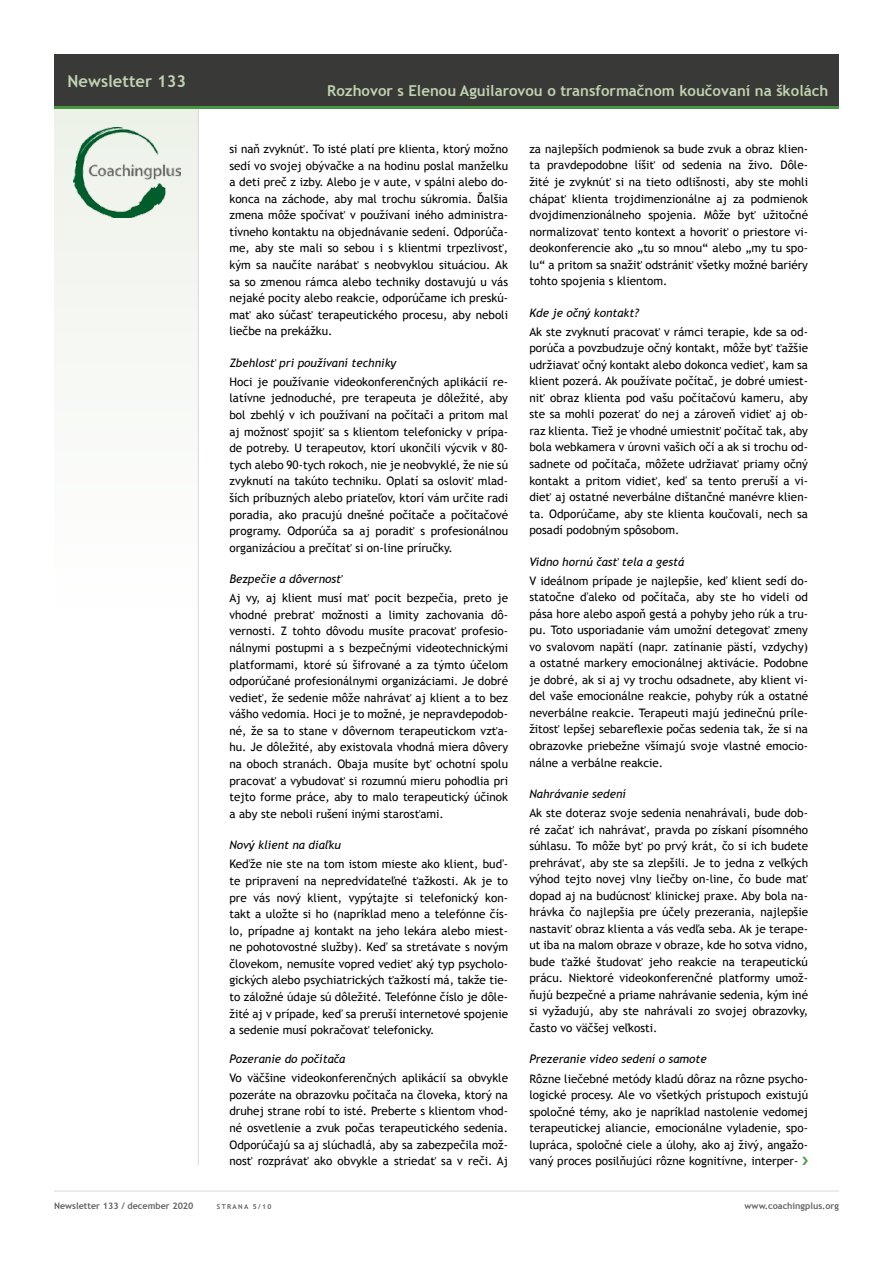
<style>
.page{position:relative;width:893px;height:1263px;background:#fff}
.page>*{position:absolute;margin:0;border:0;box-sizing:border-box;transform-origin:0 0}
.t1{font:700 16.5px "Trebuchet MS";color:#c0d2b0}
.t2{font:700 15px "Trebuchet MS";color:#c0d2b0}
.t3{font:11.7px/16.5px "Trebuchet MS";color:#000;text-align:justify}
.t4{font:italic 11.7px "Trebuchet MS";color:#000}
.t5{font:700 9px "Trebuchet MS";color:#646363}
.t6{font:700 6.75px "Trebuchet MS";letter-spacing:.2em;color:#646363}
</style>
<div class="page">
<div style="left:54px;top:106px;width:145px;height:525px;background:#f7f9f6"></div>
<hr style="left:54px;top:1191px;width:785px;height:1px;background:#dadada">
<hr style="left:198px;top:108px;width:1px;height:1057px;background:#dadada">
<div style="left:54px;top:54px;width:785px;height:53px;background:#393938"></div>
<hr style="left:54px;top:106px;width:785px;height:3px;background:#469642">
<img style="left:74px;top:127px;width:106px;height:91px">
<h1 class="t1" style="left:68px;top:70px;width:120px">Newsletter 133</h1>
<p class="t2" style="left:327px;top:81px;width:503px">Rozhovor s Elenou Aguilarovou o transformačnom koučovaní na školách</p>
<p class="t3" style="left:229px;top:141px;width:280px">si naň zvyknúť. To isté platí pre klienta, ktorý možno sedí vo svojej obývačke a na hodinu poslal manželku a deti preč z izby. Alebo je v aute, v spálni alebo do&shy;konca na záchode, aby mal trochu súkromia. Ďalšia zmena môže spočívať v používaní iného administra&shy;tívneho kontaktu na objednávanie sedení. Odporúča&shy;me, aby ste mali so sebou i s klientmi trpezlivosť, kým sa naučíte narábať s neobvyklou situáciou. Ak sa so zmenou rámca alebo techniky dostavujú u vás nejaké pocity alebo reakcie, odporúčame ich preskú&shy;mať ako súčasť terapeutického procesu, aby neboli liečbe na prekážku.</p>
<p class="t4" style="left:229px;top:356px;width:168px">Zbehlosť pri používaní techniky</p>
<p class="t3" style="left:229px;top:374px;width:280px">Hoci je používanie videokonferenčných aplikácií re&shy;latívne jednoduché, pre terapeuta je dôležité, aby bol zbehlý v ich používaní na počítači a pritom mal aj možnosť spojiť sa s klientom telefonicky v prípa&shy;de potreby. U terapeutov, ktorí ukončili výcvik v 80- tych alebo 90-tych rokoch, nie je neobvyklé, že nie sú zvyknutí na takúto techniku. Oplatí sa osloviť mlad&shy;ších príbuzných alebo priateľov, ktorí vám určite radi poradia, ako pracujú dnešné počítače a počítačové programy. Odporúča sa aj poradiť s profesionálnou organizáciou a prečítať si on-line príručky.</p>
<p class="t4" style="left:229px;top:572px;width:114px">Bezpečie a dôvernosť</p>
<p class="t3" style="left:229px;top:590px;width:280px">Aj vy, aj klient musí mať pocit bezpečia, preto je vhodné prebrať možnosti a limity zachovania dô&shy;vernosti. Z tohto dôvodu musíte pracovať profesio&shy;nálnymi postupmi a s bezpečnými videotechnickými platformami, ktoré sú šifrované a za týmto účelom odporúčané profesionálnymi organizáciami. Je dobré vedieť, že sedenie môže nahrávať aj klient a to bez vášho vedomia. Hoci je to možné, je nepravdepodob&shy;né, že sa to stane v dôvernom terapeutickom vzťa&shy;hu. Je dôležité, aby existovala vhodná miera dôvery na oboch stranách. Obaja musíte byť ochotní spolu pracovať a vybudovať si rozumnú mieru pohodlia pri tejto forme práce, aby to malo terapeutický účinok a aby ste neboli rušení inými starosťami.</p>
<p class="t4" style="left:229px;top:838px;width:113px">Nový klient na diaľku</p>
<p class="t3" style="left:229px;top:856px;width:280px">Keďže nie ste na tom istom mieste ako klient, buď&shy;te pripravení na nepredvídateľné ťažkosti. Ak je to pre vás nový klient, vypýtajte si telefonický kon&shy;takt a uložte si ho (napríklad meno a telefónne čís&shy;lo, prípadne aj kontakt na jeho lekára alebo miest&shy;ne pohotovostné služby). Keď sa stretávate s novým človekom, nemusíte vopred vedieť aký typ psycholo&shy;gických alebo psychiatrických ťažkostí má, takže tie&shy;to záložné údaje sú dôležité. Telefónne číslo je dôle&shy;žité aj v prípade, keď sa preruší internetové spojenie a sedenie musí pokračovať telefonicky.</p>
<p class="t4" style="left:229px;top:1052px;width:117px">Pozeranie do počítača</p>
<p class="t3" style="left:229px;top:1070px;width:280px">Vo väčšine videokonferenčných aplikácií sa obvykle pozeráte na obrazovku počítača na človeka, ktorý na druhej strane robí to isté. Preberte s klientom vhod&shy;né osvetlenie a zvuk počas terapeutického sedenia.<br>Odporúčajú sa aj slúchadlá, aby sa zabezpečila mož&shy;nosť rozprávať ako obvykle a striedať sa v reči. Aj</p>
<p class="t3" style="left:529px;top:141px;width:280px">za najlepších podmienok sa bude zvuk a obraz klien&shy;ta pravdepodobne líšiť od sedenia na živo. Dôle&shy;žité je zvyknúť si na tieto odlišnosti, aby ste mohli chápať klienta trojdimenzionálne aj za podmienok dvojdimenzionálneho spojenia. Môže byť užitočné normalizovať tento kontext a hovoriť o priestore vi&shy;deokonferencie ako „tu so mnou“ alebo „my tu spo&shy;lu“ a pritom sa snažiť odstrániť všetky možné bariéry tohto spojenia s klientom.</p>
<p class="t4" style="left:529px;top:306px;width:111px">Kde je očný kontakt?</p>
<p class="t3" style="left:529px;top:323px;width:280px">Ak ste zvyknutí pracovať v rámci terapie, kde sa od&shy;porúča a povzbudzuje očný kontakt, môže byť ťažšie udržiavať očný kontakt alebo dokonca vedieť, kam sa klient pozerá. Ak používate počítač, je dobré umiest&shy;niť obraz klienta pod vašu počítačovú kameru, aby ste sa mohli pozerať do nej a zároveň vidieť aj ob&shy;raz klienta. Tiež je vhodné umiestniť počítač tak, aby bola webkamera v úrovni vašich očí a ak si trochu od&shy;sadnete od počítača, môžete udržiavať priamy očný kontakt a pritom vidieť, keď sa tento preruší a vi&shy;dieť aj ostatné neverbálne dištančné manévre klien&shy;ta. Odporúčame, aby ste klienta koučovali, nech sa posadí podobným spôsobom.</p>
<p class="t4" style="left:529px;top:554px;width:156px">Vidno hornú časť tela a gestá</p>
<p class="t3" style="left:529px;top:572px;width:280px">V ideálnom prípade je najlepšie, keď klient sedí do&shy;statočne ďaleko od počítača, aby ste ho videli od pása hore alebo aspoň gestá a pohyby jeho rúk a tru&shy;pu. Toto usporiadanie vám umožní detegovať zmeny vo svalovom napätí (napr. zatínanie pästí, vzdychy) a ostatné markery emocionálnej aktivácie. Podobne je dobré, ak si aj vy trochu odsadnete, aby klient vi&shy;del vaše emocionálne reakcie, pohyby rúk a ostatné neverbálne reakcie. Terapeuti majú jedinečnú príle&shy;žitosť lepšej sebareflexie počas sedenia tak, že si na obrazovke priebežne všímajú svoje vlastné emocio&shy;nálne a verbálne reakcie.</p>
<p class="t4" style="left:529px;top:787px;width:98px">Nahrávanie sedení</p>
<p class="t3" style="left:529px;top:805px;width:280px">Ak ste doteraz svoje sedenia nenahrávali, bude dob&shy;ré začať ich nahrávať, pravda po získaní písomného súhlasu. To môže byť po prvý krát, čo si ich budete prehrávať, aby ste sa zlepšili. Je to jedna z veľkých výhod tejto novej vlny liečby on-line, čo bude mať dopad aj na budúcnosť klinickej praxe. Aby bola na&shy;hrávka čo najlepšia pre účely prezerania, najlepšie nastaviť obraz klienta a vás vedľa seba. Ak je terape&shy;ut iba na malom obraze v obraze, kde ho sotva vidno, bude ťažké študovať jeho reakcie na terapeutickú prácu. Niektoré videokonferenčné platformy umož&shy;ňujú bezpečné a priame nahrávanie sedenia, kým iné si vyžadujú, aby ste nahrávali zo svojej obrazovky, často vo väčšej veľkosti.</p>
<p class="t4" style="left:529px;top:1052px;width:179px">Prezeranie video sedení o samote</p>
<p class="t3" style="left:529px;top:1070px;width:280px">Rôzne liečebné metódy kladú dôraz na rôzne psycho&shy;logické procesy. Ale vo všetkých prístupoch existujú spoločné témy, ako je napríklad nastolenie vedomej terapeutickej aliancie, emocionálne vyladenie, spo&shy;lupráca, spoločné ciele a úlohy, ako aj živý, angažo&shy;vaný proces posilňujúci rôzne kognitívne, interper-</p>
<p class="t5" style="left:54px;top:1200px;width:141px">Newsletter 133 / december 2020</p>
<p class="t6" style="left:217px;top:1202px;width:56px">STRANA 5/10</p>
<p class="t5" style="left:745px;top:1200px;width:96px">www.coachingplus.org</p>
</div>
